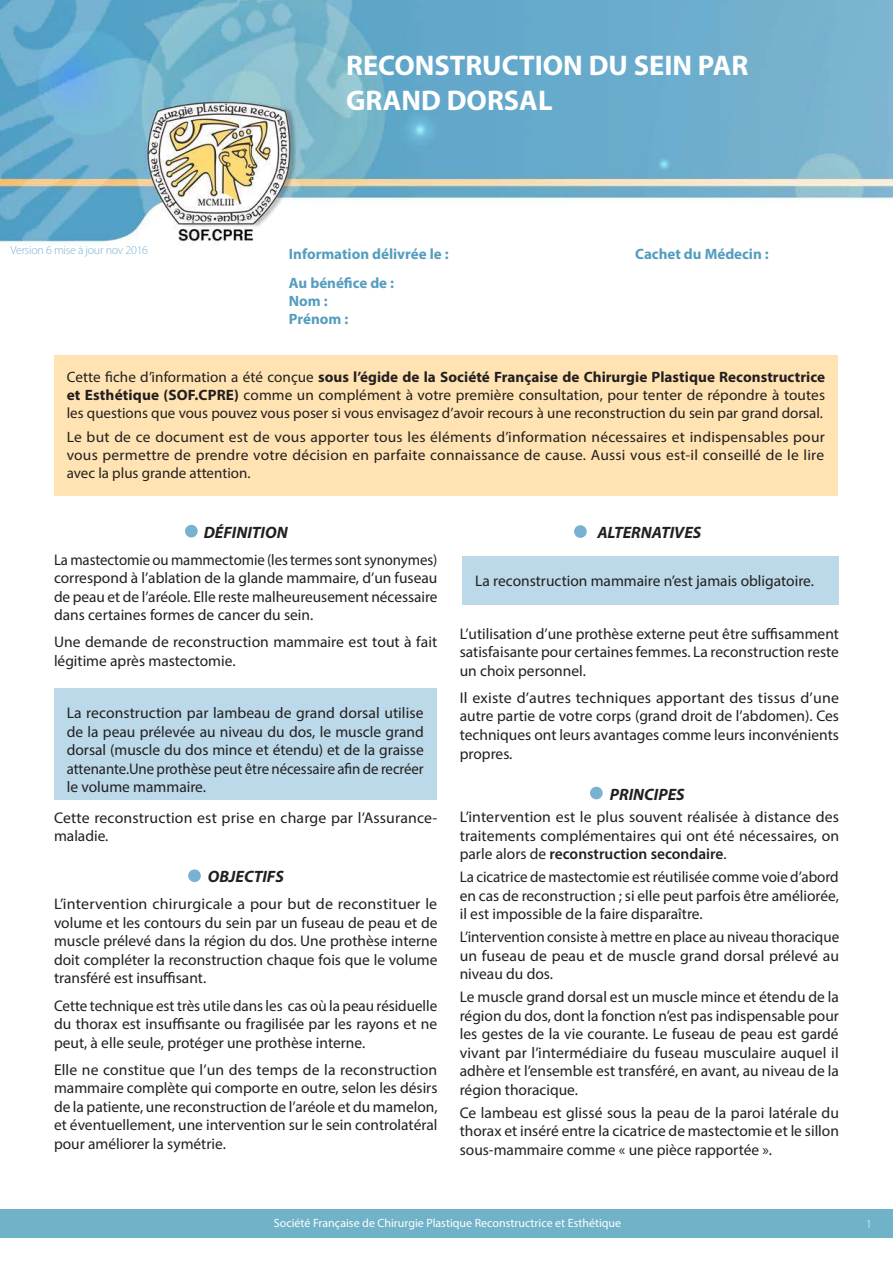
<style>
.page{position:relative;width:893px;height:1263px;background:#fff}
.page>*{position:absolute;margin:0;border:0;box-sizing:border-box;transform-origin:0 0}
.t1{font:700 28.5px/34.2px "Myriad Pro";color:#fff}
.t2{font:italic 700 16.5px "Myriad Pro";color:#231f20}
.t3{font:15.45px/18.6px "Myriad Pro";color:#231f20;text-align:justify}
.t4{font:15.45px/18.6px "Myriad Pro";color:#231f20;text-align:justify;scale:.96 1}
.t5{font:15px/18px "Myriad Pro";color:#231f20;text-align:justify}
.t6{font:700 15px/18px "Myriad Pro";color:#539dbf}
.t7{font:12px "Myriad Pro";color:#fff}
.t8{font:300 12px "Myriad Pro";letter-spacing:-.02em;color:#77b3d0}
.t9{font:300 12px "Myriad Pro";color:#fff}
.s1{font-weight:700}
.s2{font-weight:600}
</style>
<div class="page">
<div style="left:0;top:1209px;width:893px;height:29px;background:#70b2c8"></div>
<div style="left:54px;top:355px;width:783px;height:140px;background:#ffe3b2"></div>
<div style="left:54px;top:688px;width:383px;height:111px;background:#bbd9e8"></div>
<div style="left:185px;top:525px;width:13px;height:12px;background:#77b3d0;border-radius:50%"></div>
<div style="left:188px;top:869px;width:13px;height:13px;background:#77b3d0;border-radius:50%"></div>
<div style="left:574px;top:525px;width:13px;height:13px;background:#77b3d0;border-radius:50%"></div>
<div style="left:462px;top:556px;width:377px;height:49px;background:#bbd9e8"></div>
<div style="left:590px;top:787px;width:13px;height:12px;background:#77b3d0;border-radius:50%"></div>
<img style="left:0;top:0;width:893px;height:244px">
<h1 class="t1" style="left:346px;top:51px;width:404px">RECONSTRUCTION DU SEIN PAR<br>GRAND DORSAL</h1>
<p class="t8" style="left:11px;top:246px;width:139px">Version 6 mise à jour nov 2016</p>
<p class="t6" style="left:289px;top:247px;width:161px">Information délivrée le :</p>
<p class="t6" style="left:635px;top:247px;width:135px">Cachet du Médecin :</p>
<p class="t6" style="left:289px;top:275px;width:107px">Au bénéice de :<br>Nom :<br>Prénom :</p>
<p class="t5" style="left:67px;top:369px;width:760px">Cette iche d’information a été conçue <span class="s1">sous l’égide de la Société Française de Chirurgie Plastique Reconstructrice et Esthétique (SOF.CPRE)</span> comme un complément à votre première consultation, pour tenter de répondre à toutes les questions que vous pouvez vous poser si vous envisagez d’avoir recours à une reconstruction du sein par grand dorsal.</p>
<p class="t5" style="left:67px;top:430px;width:760px">Le but de ce document est de vous apporter tous les éléments d’information nécessaires et indispensables pour vous permettre de prendre votre décision en parfaite connaissance de cause. Aussi vous est-il conseillé de le lire avec la plus grande attention.</p>
<p class="t2" style="left:204px;top:524px;width:86px">DÉFINITION</p>
<p class="t4" style="left:54px;top:551px;width:401px">La mastectomie ou mammectomie (les termes sont synonymes) correspond à l’ablation de la glande mammaire, d’un fuseau de peau et de l’aréole. Elle reste malheureusement nécessaire dans certaines formes de cancer du sein.</p>
<p class="t3" style="left:54px;top:634px;width:385px">Une demande de reconstruction mammaire est tout à fait légitime après mastectomie.</p>
<p class="t3" style="left:67px;top:705px;width:359px">La reconstruction par lambeau de grand dorsal utilise de la peau prélevée au niveau du dos, le muscle grand dorsal (muscle du dos mince et étendu) et de la graisse attenante.Une prothèse peut être nécessaire ain de recréer le volume mammaire.</p>
<p class="t3" style="left:54px;top:809px;width:385px">Cette reconstruction est prise en charge par l’Assurance&shy;maladie.</p>
<p class="t2" style="left:208px;top:868px;width:78px">OBJECTIFS</p>
<p class="t3" style="left:54px;top:896px;width:385px">L’intervention chirurgicale a pour but de reconstituer le volume et les contours du sein par un fuseau de peau et de muscle prélevé dans la région du dos. Une prothèse interne doit compléter la reconstruction chaque fois que le volume transféré est insuisant.</p>
<p class="t3" style="left:54px;top:997px;width:385px">Cette technique est très utile dans les cas où la peau résiduelle du thorax est insuisante ou fragilisée par les rayons et ne peut, à elle seule, protéger une prothèse interne.</p>
<p class="t3" style="left:54px;top:1061px;width:385px">Elle ne constitue que l’un des temps de la reconstruction mammaire complète qui comporte en outre, selon les désirs de la patiente, une reconstruction de l’aréole et du mamelon, et éventuellement, une intervention sur le sein controlatéral pour améliorer la symétrie.</p>
<p class="t2" style="left:597px;top:524px;width:105px">ALTERNATIVES</p>
<p class="t3" style="left:475px;top:573px;width:340px">La reconstruction mammaire n’est jamais obligatoire.</p>
<p class="t3" style="left:460px;top:626px;width:381px">L’utilisation d’une prothèse externe peut être suisamment satisfaisante pour certaines femmes. La reconstruction reste un choix personnel.</p>
<p class="t3" style="left:460px;top:690px;width:381px">Il existe d’autres techniques apportant des tissus d’une autre partie de votre corps (grand droit de l’abdomen). Ces techniques ont leurs avantages comme leurs inconvénients propres.</p>
<p class="t2" style="left:610px;top:786px;width:76px">PRINCIPES</p>
<p class="t3" style="left:460px;top:809px;width:381px">L’intervention est le plus souvent réalisée à distance des traitements complémentaires qui ont été nécessaires, on parle alors de <span class="s2">reconstruction secondaire</span>.</p>
<p class="t3" style="left:460px;top:869px;width:381px">La cicatrice de mastectomie est réutilisée comme voie d’abord en cas de reconstruction ; si elle peut parfois être améliorée, il est impossible de la faire disparaître.</p>
<p class="t3" style="left:460px;top:929px;width:381px">L’intervention consiste à mettre en place au niveau thoracique un fuseau de peau et de muscle grand dorsal prélevé au niveau du dos.</p>
<p class="t3" style="left:460px;top:989px;width:381px">Le muscle grand dorsal est un muscle mince et étendu de la région du dos, dont la fonction n’est pas indispensable pour les gestes de la vie courante. Le fuseau de peau est gardé vivant par l’intermédiaire du fuseau musculaire auquel il adhère et l’ensemble est transféré, en avant, au niveau de la région thoracique.</p>
<p class="t3" style="left:460px;top:1104px;width:381px">Ce lambeau est glissé sous la peau de la paroi latérale du thorax et inséré entre la cicatrice de mastectomie et le sillon sous-mammaire comme « une pièce rapportée ».</p>
<p class="t7" style="left:274px;top:1218px;width:349px">Société Française de Chirurgie Plastique Reconstructrice et Esthétique</p>
<p class="t9" style="left:866px;top:1220px;width:7px">1</p>
</div>
